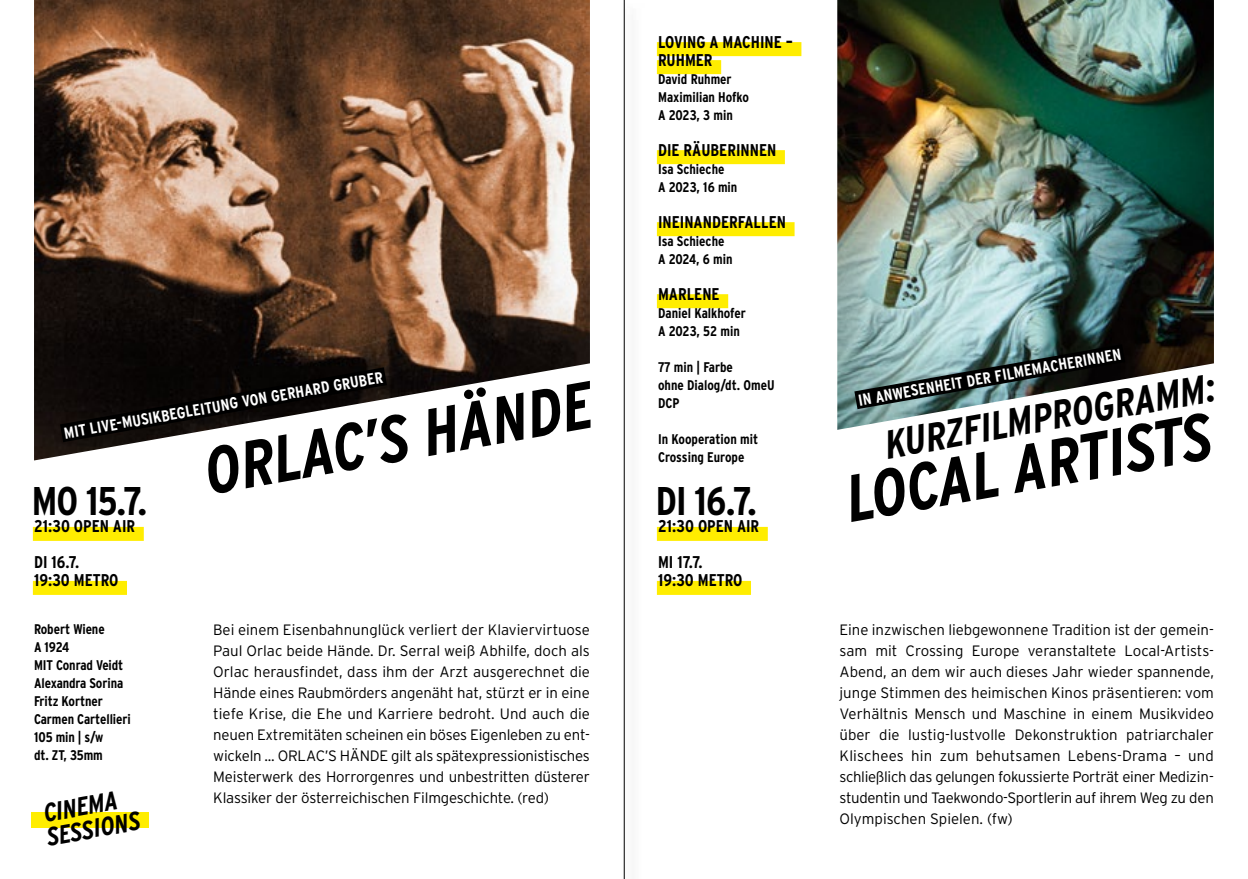
<style>
.page{position:relative;width:1248px;height:879px;background:#fff}
.page>*{position:absolute;margin:0;border:0;box-sizing:border-box;transform-origin:0 0}
.t1{font:italic 700 66px "Interstate Condensed";color:#000}
.t2{font:italic 700 40px "Interstate Condensed";color:#000}
.t3{font:700 40px "Interstate Condensed";letter-spacing:-.02em;color:#000}
.t4{font:italic 700 26px/24px "Interstate Condensed";color:#000}
.t5{font:700 17px/36px "Interstate Condensed";color:#000}
.t6{font:700 16px "Interstate Condensed";color:#fff}
.t7{font:300 15px/21px "Interstate";letter-spacing:-.015em;color:#000;text-align:justify}
.t8{font:700 14px/18px "Interstate Condensed";letter-spacing:-.005em;color:#000}
</style>
<div class="page">
<img style="left:34px;top:0;width:556px;height:460px">
<div style="left:33px;top:527px;width:111px;height:14px;background:#ffed00"></div>
<div style="left:33px;top:581px;width:94px;height:14px;background:#ffed00"></div>
<div style="left:32px;top:812px;width:117px;height:16px;background:#ffed00"></div>
<img style="left:837px;top:0;width:376px;height:430px">
<div style="left:657px;top:42px;width:144px;height:14px;background:#ffed00"></div>
<div style="left:657px;top:60px;width:64px;height:14px;background:#ffed00"></div>
<div style="left:657px;top:150px;width:127px;height:14px;background:#ffed00"></div>
<div style="left:657px;top:222px;width:137px;height:14px;background:#ffed00"></div>
<div style="left:657px;top:294px;width:71px;height:14px;background:#ffed00"></div>
<div style="left:657px;top:527px;width:110px;height:14px;background:#ffed00"></div>
<div style="left:657px;top:581px;width:94px;height:14px;background:#ffed00"></div>
<svg style="left:41px;top:355px;width:365px;height:99px"></svg>
<svg style="left:837px;top:332px;width:307px;height:89px"></svg>
<div style="left:620px;top:0;width:24px;height:879px;background:#fafafa"></div>
<hr style="left:624px;top:0;width:1px;height:879px;background:#000">
<p class="t6" style="left:63px;top:424px;width:325px;rotate:-10deg">MIT LIVE-MUSIKBEGLEITUNG VON GERHARD GRUBER</p>
<h1 class="t1" style="left:199px;top:435px;width:393px;rotate:-10deg">ORLAC’S HÄNDE</h1>
<h2 class="t3" style="left:32px;top:478px;width:117px">MO 15.7.</h2>
<p class="t5" style="left:34px;top:508px;width:103px">21:30 OPEN AIR<br>DI 16.7.</p>
<p class="t5" style="left:34px;top:562px;width:86px">19:30 METRO</p>
<p class="t8" style="left:34px;top:620px;width:98px">Robert Wiene<br>A 1924<br>MIT Conrad Veidt<br>Alexandra Sorina<br>Fritz Kortner<br>Carmen Cartellieri<br>105 min | s/w<br>dt. ZT, 35mm</p>
<h3 class="t4" style="left:41px;top:801px;width:96px;rotate:-10deg">CINEMA<br>SESSIONS</h3>
<p class="t7" style="left:213px;top:619px;width:378px">Bei einem Eisenbahnunglück verliert der Klaviervirtuose Paul Orlac beide Hände. Dr. Serral weiß Abhilfe, doch als Orlac herausfindet, dass ihm der Arzt ausgerechnet die Hände eines Raubmörders angenäht hat, stürzt er in eine tiefe Krise, die Ehe und Karriere bedroht. Und auch die neuen Extremitäten scheinen ein böses Eigenleben zu ent&shy;wickeln ... ORLAC’S HÄNDE gilt als spätexpressionistisches Meisterwerk des Horrorgenres und unbestritten düsterer Klassiker der österreichischen Filmgeschichte. (red)</p>
<p class="t5" style="left:658px;top:33px;width:136px;line-height:18px">LOVING A MACHINE –<br>RUHMER</p>
<p class="t8" style="left:658px;top:70px;width:93px">David Ruhmer<br>Maximilian Hofko<br>A 2023, 3 min</p>
<p class="t5" style="left:658px;top:132px;width:120px">DIE RÄUBERINNEN</p>
<p class="t8" style="left:658px;top:160px;width:81px">Isa Schieche<br>A 2023, 16 min</p>
<p class="t5" style="left:658px;top:204px;width:129px">INEINANDERFALLEN</p>
<p class="t8" style="left:658px;top:232px;width:76px">Isa Schieche<br>A 2024, 6 min</p>
<p class="t5" style="left:658px;top:276px;width:63px">MARLENE</p>
<p class="t8" style="left:658px;top:304px;width:89px">Daniel Kalkhofer<br>A 2023, 52 min</p>
<p class="t8" style="left:658px;top:358px;width:118px">77 min | Farbe<br>ohne Dialog/dt. OmeU<br>DCP</p>
<p class="t8" style="left:658px;top:430px;width:102px">In Kooperation mit<br>Crossing Europe</p>
<h2 class="t3" style="left:655px;top:478px;width:103px">DI 16.7.</h2>
<p class="t5" style="left:658px;top:508px;width:103px">21:30 OPEN AIR<br>MI 17.7.</p>
<p class="t5" style="left:658px;top:562px;width:86px">19:30 METRO</p>
<p class="t6" style="left:856px;top:391px;width:268px;rotate:-10deg">IN ANWESENHEIT DER FILMEMACHERINNEN</p>
<h2 class="t2" style="left:881px;top:423px;width:336px;rotate:-10deg">KURZFILMPROGRAMM:</h2>
<h1 class="t1" style="left:840px;top:463px;width:372px;rotate:-10deg">LOCAL ARTISTS</h1>
<p class="t7" style="left:839px;top:619px;width:376px">Eine inzwischen liebgewonnene Tradition ist der gemein&shy;sam mit Crossing Europe veranstaltete Local-Artists-Abend, an dem wir auch dieses Jahr wieder spannende, junge Stimmen des heimischen Kinos präsentieren: vom Verhältnis Mensch und Maschine in einem Musikvideo über die lustig-lustvolle Dekonstruktion patriarchaler Klischees hin zum behutsamen Lebens-Drama – und schließlich das gelungen fokussierte Porträt einer Medizin&shy;studentin und Taekwondo-Sportlerin auf ihrem Weg zu den Olympischen Spielen. (fw)</p>
</div>
